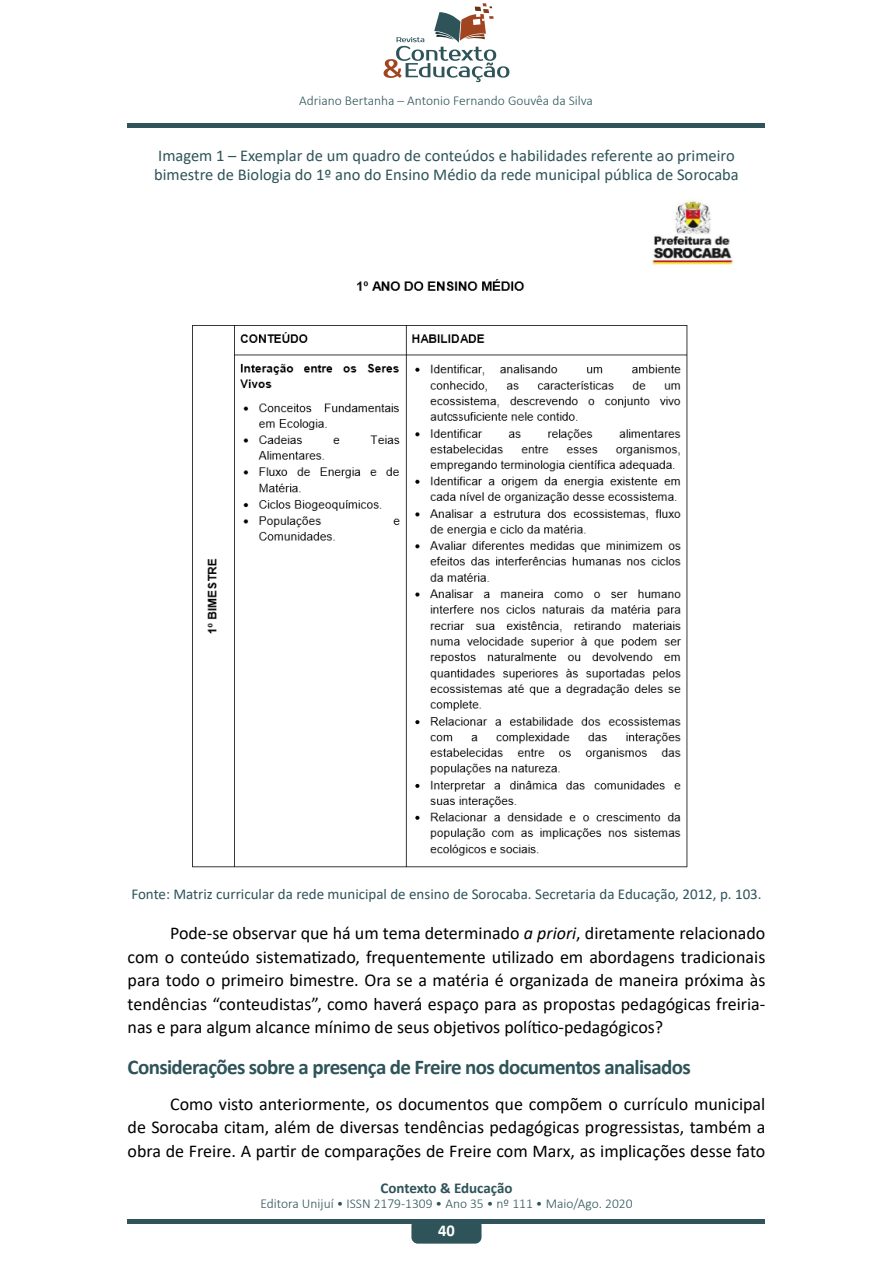
<style>
.page{position:relative;width:893px;height:1263px;background:#fff}
.page>*{position:absolute;margin:0;border:0;box-sizing:border-box;transform-origin:0 0}
.t1{font:700 21px "Calibri";letter-spacing:-.03em;color:#2e5459}
.t2{font:18px/23.4px "Calibri";color:#000;text-align:justify}
.t3{font:16.5px/18.9px "Calibri";color:#2e5459}
.t4{font:700 16.5px "Calibri";color:#fff}
.t5{font:15px "Calibri";color:#2e5459}
.t6{font:700 15px "Calibri";letter-spacing:-.005em;color:#2e5459}
.t7{font:300 13.5px "Calibri";color:#2e5459}
.s1{font-style:italic}
</style>
<div class="page">
<div style="left:128px;top:1219px;width:637px;height:5px;background:#2e5459"></div>
<div style="left:411px;top:1219px;width:71px;height:24px;background:#2e5459;border-radius:6px"></div>
<div style="left:128px;top:123px;width:637px;height:5px;background:#2e5459"></div>
<svg style="left:384px;top:3px;width:125px;height:79px"></svg>
<img style="left:192px;top:199px;width:541px;height:669px">
<svg style="left:453px;top:413px;width:5px;height:9px"></svg>
<p class="t7" style="left:299px;top:92px;width:295px">Adriano Bertanha – Antonio Fernando Gouvêa da Silva</p>
<p class="t3" style="left:154px;top:146px;width:586px">Imagem 1 – Exemplar de um quadro de conteúdos e habilidades referente ao primeiro bimestre de Biologia do 1º ano do Ensino Médio da rede municipal pública de Sorocaba</p>
<p class="t5" style="left:131px;top:883px;width:632px">Fonte: Matriz curricular da rede municipal de ensino de Sorocaba. Secretaria da Educação, 2012, p. 103.</p>
<p class="t2" style="left:128px;top:921px;width:639px;text-indent:43px">Pode-se observar que há um tema determinado <span class="s1">a priori</span>, diretamente relacionado com o conteúdo sistematizado, frequentemente utilizado em abordagens tradicionais para todo o primeiro bimestre. Ora se a matéria é organizada de maneira próxima às tendências “conteudistas”, como haverá espaço para as propostas pedagógicas freiria&shy;nas e para algum alcance mínimo de seus objetivos político-pedagógicos?</p>
<p class="t1" style="left:128px;top:1052px;width:565px">Considerações sobre a presença de Freire nos documentos analisados</p>
<p class="t2" style="left:128px;top:1092px;width:639px;text-indent:43px">Como visto anteriormente, os documentos que compõem o currículo municipal de Sorocaba citam, além de diversas tendências pedagógicas progressistas, também a obra de Freire. A partir de comparações de Freire com Marx, as implicações desse fato</p>
<p class="t6" style="left:380px;top:1177px;width:134px">Contexto &amp; Educação</p>
<p class="t7" style="left:260px;top:1195px;width:374px">Editora Unijuí • ISSN 2179-1309 • Ano 35 • nº 111 • Maio/Ago. 2020</p>
<p class="t4" style="left:438px;top:1219px;width:18px">40</p>
</div>
